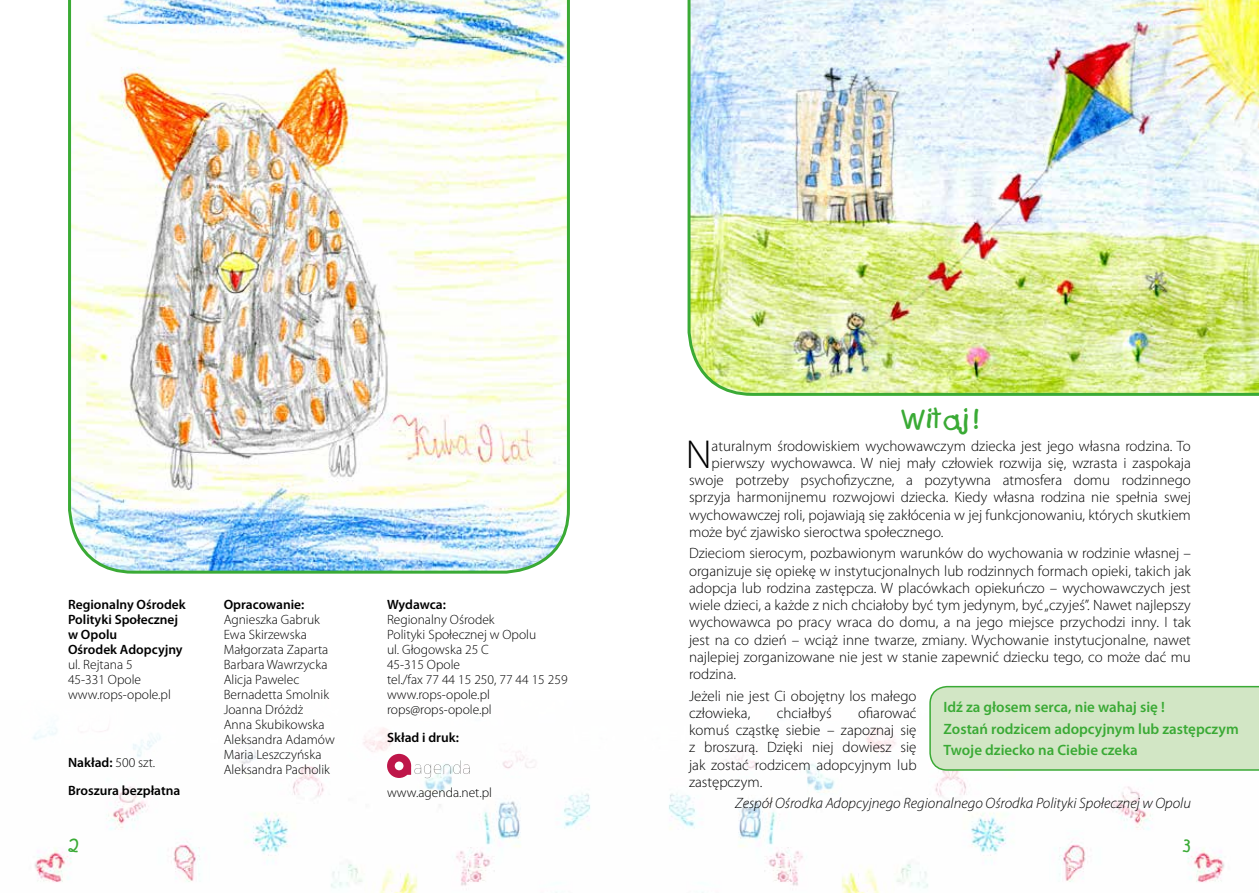
<style>
.page{position:relative;width:1259px;height:893px;background:#fff}
.page>*{position:absolute;margin:0;border:0;box-sizing:border-box;transform-origin:0 0}
.t1{font:300 40.65px "Myriad Pro";color:#000}
.t2{font:27px "Kids";color:#3aaa35}
.t3{font:18px "Kids";color:#3aaa35}
.t4{font:300 15px/17.2px "Myriad Pro";color:#000;text-align:justify}
.t5{font:600 15px/21.5px "Myriad Pro";color:#3aaa35}
.t6{font:italic 300 15px "Myriad Pro";color:#000}
.t7{font:300 13.5px/15px "Myriad Pro";color:#000}
.t8{font:600 13.5px/15px "Myriad Pro";color:#000}
.s1{font-weight:300}
</style>
<div class="page">
<img style="left:33px;top:727px;width:1192px;height:166px">
<img style="left:687px;top:0;width:572px;height:396px">
<svg style="left:928px;top:685px;width:331px;height:86px;background:#cde4c0"></svg>
<svg style="left:387px;top:754px;width:83px;height:24px"></svg>
<img style="left:68px;top:0;width:502px;height:574px">
<p class="t8" style="left:68px;top:597px;width:119px">Regionalny Ośrodek<br>Polityki Społecznej w Opolu<br>Ośrodek Adopcyjny</p>
<p class="t7" style="left:68px;top:657px;width:104px">ul. Rejtana 5<br>45-331 Opole www.rops-opole.pl</p>
<p class="t8" style="left:68px;top:748px;width:114px;line-height:27.8px">Nakład: <span class="s1">500 szt.<br></span>Broszura bezpłatna</p>
<p class="t8" style="left:224px;top:597px;width:82px">Opracowanie:</p>
<p class="t7" style="left:224px;top:612px;width:112px">Agnieszka Gabruk<br>Ewa Skirzewska<br>Małgorzata Zaparta<br>Barbara Wawrzycka<br>Alicja Pawelec<br>Bernadetta Smolnik<br>Joanna Dróżdż<br>Anna Skubikowska<br>Aleksandra Adamów<br>Maria Leszczyńska<br>Aleksandra Pacholik</p>
<p class="t8" style="left:387px;top:597px;width:60px">Wydawca:</p>
<p class="t7" style="left:387px;top:612px;width:182px">Regionalny Ośrodek<br>Polityki Społecznej w Opolu<br>ul. Głogowska 25 C<br>45-315 Opole<br>tel./fax 77 44 15 250, 77 44 15 259 www.rops-opole.pl rops@rops-opole.pl</p>
<p class="t8" style="left:387px;top:729px;width:73px">Skład i druk:</p>
<p class="t7" style="left:387px;top:785px;width:107px">www.agenda.net.pl</p>
<h2 class="t2" style="left:901px;top:401px;width:79px">Witaj!</h2>
<h1 class="t1" style="left:685px;top:430px;width:27px">N</h1>
<p class="t4" style="left:711px;top:437px;width:481px">aturalnym środowiskiem wychowawczym dziecka jest jego własna rodzina. To</p>
<p class="t4" style="left:711px;top:454px;width:481px">pierwszy wychowawca. W niej mały człowiek rozwija się, wzrasta i zaspokaja</p>
<p class="t4" style="left:689px;top:471px;width:503px">swoje potrzeby psychofizyczne, a pozytywna atmosfera domu rodzinnego</p>
<p class="t4" style="left:689px;top:488px;width:503px">sprzyja harmonijnemu rozwojowi dziecka. Kiedy własna rodzina nie spełnia swej</p>
<p class="t4" style="left:689px;top:506px;width:503px">wychowawczej roli, pojawiają się zakłócenia w jej funkcjonowaniu, których skutkiem</p>
<p class="t4" style="left:689px;top:523px;width:256px">może być zjawisko sieroctwa społecznego.</p>
<p class="t4" style="left:689px;top:544px;width:503px">Dzieciom sierocym, pozbawionym warunków do wychowania w rodzinie własnej – organizuje się opiekę w instytucjonalnych lub rodzinnych formach opieki, takich jak adopcja lub rodzina zastępcza. W placówkach opiekuńczo – wychowawczych jest wiele dzieci, a każde z nich chciałoby być tym jedynym, być „czyjeś”. Nawet najlepszy wychowawca po pracy wraca do domu, a na jego miejsce przychodzi inny. I tak jest na co dzień – wciąż inne twarze, zmiany. Wychowanie instytucjonalne, nawet najlepiej zorganizowane nie jest w stanie zapewnić dziecku tego, co może dać mu rodzina.</p>
<p class="t4" style="left:689px;top:687px;width:229px">Jeżeli nie jest Ci obojętny los małego człowieka,</p>
<p class="t5" style="left:943px;top:696px;width:297px">Idź za głosem serca, nie wahaj się !<br>Zostań rodzicem adopcyjnym lub zastępczym<br>Twoje dziecko na Ciebie czeka</p>
<p class="t4" style="left:689px;top:704px;width:229px;text-indent:169px">ofiarować komuś cząstkę siebie – zapoznaj się z broszurą. Dzięki niej dowiesz się jak zostać rodzicem adopcyjnym lub zastępczym.</p>
<p class="t6" style="left:735px;top:794px;width:457px">Zespół Ośrodka Adopcyjnego Regionalnego Ośrodka Polityki Społecznej w Opolu</p>
<p class="t4" style="left:776px;top:704px;width:56px">chciałbyś</p>
<p class="t3" style="left:68px;top:833px;width:13px">2</p>
<p class="t3" style="left:1182px;top:833px;width:10px">3</p>
</div>
